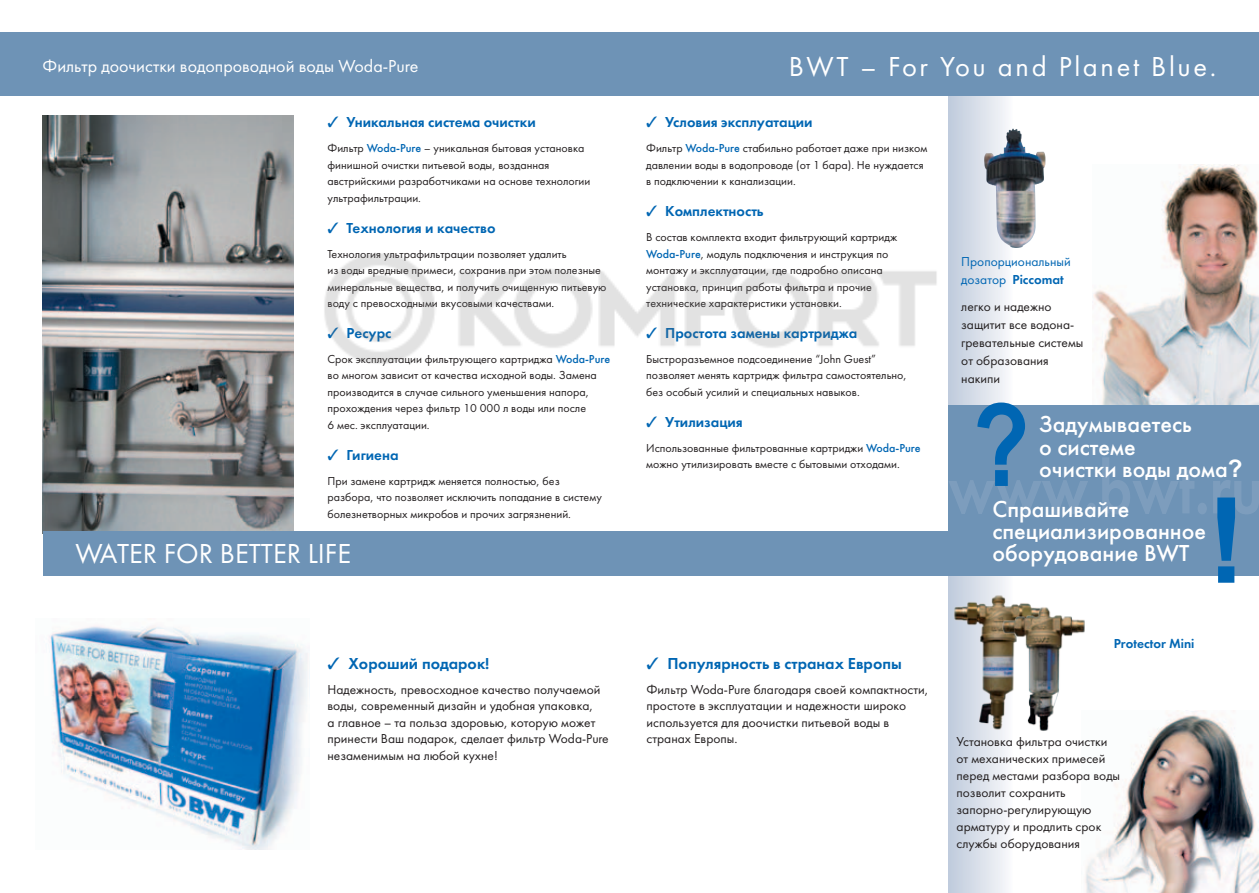
<style>
.page{position:relative;width:1259px;height:893px;background:#fff}
.page>*{position:absolute;margin:0;border:0;box-sizing:border-box;transform-origin:0 0}
.t1{font:28.5px "Futura Book C";letter-spacing:.095em;color:#fff}
.t2{font:28.5px "Futura Book C";color:#fff}
.t3{font:24px/22.5px "Futura Medium C";color:#fff}
.t4{font:18px "Futura Book C";color:#fff}
.t5{font:16.5px "Futura Demi C";color:#0066b3}
.t6{font:15px "Futura Demi C";color:#0066b3}
.t7{font:13.5px/16.5px "Futura Book C";color:#231f20}
.t8{font:13.5px "Futura Demi C";color:#0066b3}
.t9{font:13.5px "Futura Book C";color:#0066b3}
.t10{font:12px/16.5px "Futura Book C";color:#231f20}
.s1{font-family:"Futura Medium C";color:#0066b3}
.s2{font-family:"Futura Book C"}
.s3{font-family:"Arial";font-weight:700}
</style>
<div class="page">
<img style="left:43px;top:116px;width:250px;height:415px">
<div style="left:948px;top:89px;width:65px;height:804px;background:linear-gradient(to right,#becadb,#fafafc)"></div>
<img style="left:1085px;top:710px;width:174px;height:183px">
<img style="left:1093px;top:165px;width:166px;height:237px">
<div style="left:0;top:33px;width:1259px;height:63px;background:#6e93b6"></div>
<div style="left:43px;top:531px;width:905px;height:45px;background:#6e93b6"></div>
<svg style="left:948px;top:402px;width:311px;height:181px;background:#7196b9"></svg>
<img style="left:951px;top:592px;width:62px;height:143px">
<img style="left:1000px;top:602px;width:87px;height:130px">
<img style="left:49px;top:626px;width:261px;height:224px">
<img style="left:984px;top:129px;width:61px;height:119px">
<img style="left:324px;top:253px;width:613px;height:111px">
<h3 class="t4" style="left:43px;top:56px;width:377px">Фильтр доочистки водопроводной воды Woda-Pure</h3>
<h1 class="t1" style="left:789px;top:51px;width:429px">BWT – For You and Planet Blue.</h1>
<p class="t6" style="left:327px;top:113px;width:210px">✓ Уникальная система очистки</p>
<p class="t10" style="left:327px;top:140px;width:264px">Фильтр <span class="s1">Woda-Pure</span> – уникальная бытовая установка финишной очистки питьевой воды, возданная австрийскими разработчиками на основе технологии ультрафильтрации.</p>
<p class="t6" style="left:327px;top:219px;width:169px">✓ Технология и качество</p>
<p class="t10" style="left:327px;top:245px;width:280px">Технология ультрафильтрации позволяет удалить<br>из воды вредные примеси, сохранив при этом полезные минеральные вещества, и получить очищенную питьевую воду с превосходными вкусовыми качествами.</p>
<p class="t6" style="left:327px;top:324px;width:65px">✓ Ресурс</p>
<p class="t10" style="left:327px;top:351px;width:284px">Срок эксплуатации фильтрующего картриджа <span class="s1">Woda-Pure </span>во многом зависит от качества исходной воды. Замена производится в случае сильного уменьшения напора, прохождения через фильтр 10 000 л воды или после<br>6 мес. эксплуатации.</p>
<p class="t6" style="left:327px;top:446px;width:73px">✓ Гигиена</p>
<p class="t10" style="left:327px;top:473px;width:276px">При замене картридж меняется полностью, без разбора, что позволяет исключить попадание в систему болезнетворных микробов и прочих загрязнений.</p>
<h1 class="t2" style="left:76px;top:538px;width:277px">Water for better life</h1>
<p class="t6" style="left:646px;top:113px;width:168px">✓ Условия эксплуатации</p>
<p class="t10" style="left:646px;top:140px;width:283px">Фильтр <span class="s1">Woda-Pure</span> стабильно работает даже при низком давлении воды в водопроводе (от 1 бара). Не нуждается в подключении к канализации.</p>
<p class="t6" style="left:646px;top:202px;width:119px">✓ Комплектность</p>
<p class="t10" style="left:646px;top:229px;width:252px">В состав комплекта входит фильтрующий картридж <span class="s1">Woda-Pure</span>, модуль подключения и инструкция по монтажу и эксплуатации, где подробно описана установка, принцип работы фильтра и прочие технические характеристики установки.</p>
<p class="t6" style="left:646px;top:324px;width:213px">✓ Простота замены картриджа</p>
<p class="t10" style="left:646px;top:351px;width:262px">Быстроразъемное подсоединение “John Guest” позволяет менять картридж фильтра самостоятельно, без особый усилий и специальных навыков.</p>
<p class="t6" style="left:646px;top:413px;width:98px">✓ Утилизация</p>
<p class="t10" style="left:646px;top:440px;width:276px">Использованные фильтрованные картриджи <span class="s1">Woda-Pure </span>можно утилизировать вместе с бытовыми отходами.</p>
<p class="t9" style="left:961px;top:254px;width:111px">Пропорциональный</p>
<p class="t8" style="left:961px;top:272px;width:104px"><span class="s2">дозатор</span> Piccomat</p>
<p class="t7" style="left:961px;top:298px;width:124px;line-height:18px">легко и надежно защитит все водона&shy;гревательные системы от образования накипи</p>
<h2 class="t3" style="left:1039px;top:413px;width:205px">Задумываетесь<br>о системе<br>очистки воды дома<span class="s3">?</span></h2>
<h2 class="t3" style="left:992px;top:497px;width:215px">Спрашивайте специализированное оборудование BWT</h2>
<p class="t8" style="left:1113px;top:636px;width:82px">Protector Mini</p>
<h3 class="t5" style="left:327px;top:653px;width:163px">✓ Хороший подарок!</h3>
<p class="t7" style="left:327px;top:681px;width:283px">Надежность, превосходное качество получаемой воды, современный дизайн и удобная упаковка,<br>а главное – та польза здоровью, которую может принести Ваш подарок, сделает фильтр Woda-Pure незаменимым на любой кухне!</p>
<h3 class="t5" style="left:646px;top:653px;width:257px">✓ Популярность в странах Европы</h3>
<p class="t7" style="left:646px;top:681px;width:283px">Фильтр Woda-Pure благодаря своей компактности, простоте в эксплуатации и надежности широко используется для доочистки питьевой воды в странах Европы.</p>
<p class="t7" style="left:956px;top:733px;width:165px;line-height:17px">Установка фильтра очистки от механических примесей перед местами разбора воды позволит сохранить запорно-регулирующую арматуру и продлить срок службы оборудования</p>
</div>
